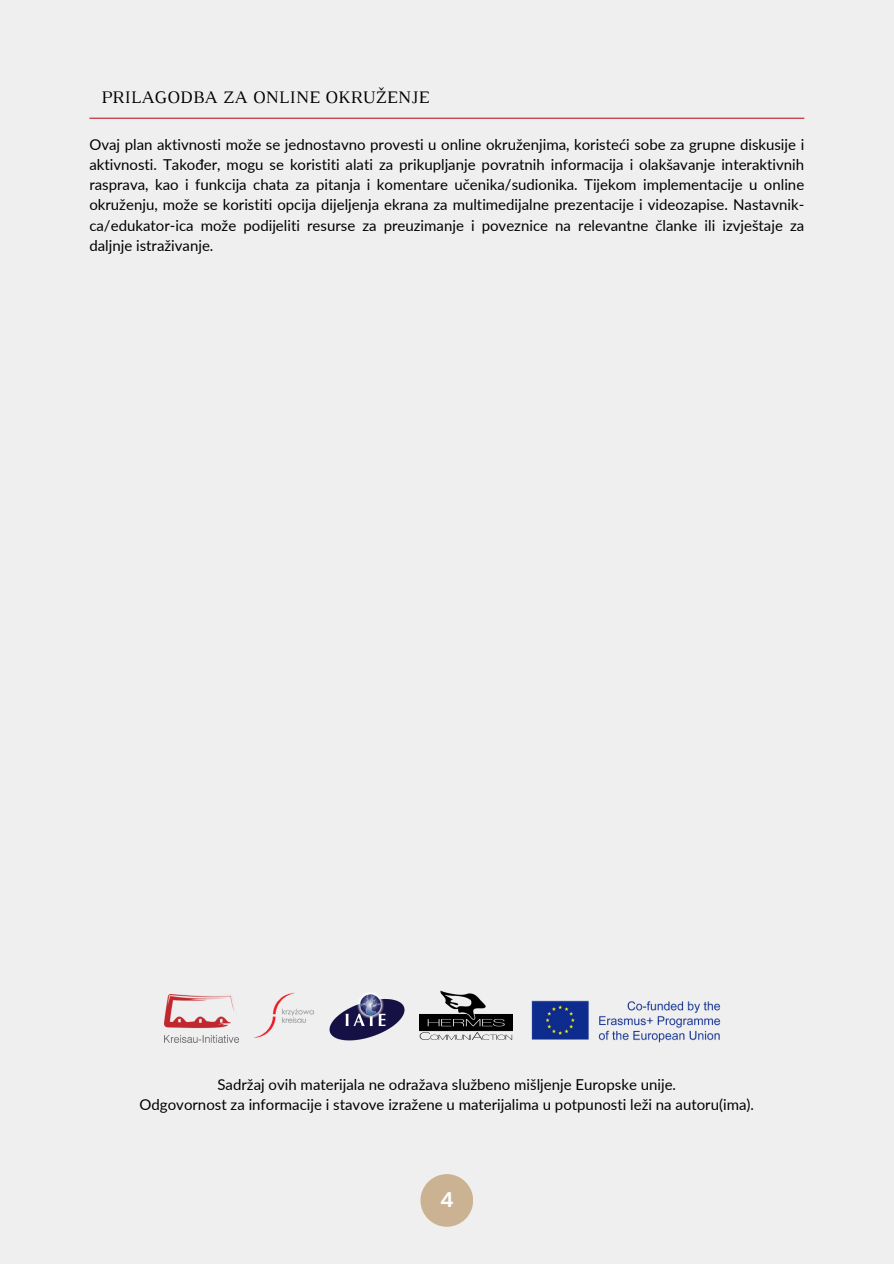
<style>
.page{position:relative;width:894px;height:1264px;background:#fff}
.page>*{position:absolute;margin:0;border:0;box-sizing:border-box;transform-origin:0 0}
.t1{font:700 21px "DM Sans";color:#fff}
.t2{font:18px "Luthier";color:#000}
.t3{font:15px/20.2px "Lato";color:#000;text-align:justify}
</style>
<div class="page">
<div style="left:0;top:0;width:893px;height:1263px;background:#efefef"></div>
<hr style="left:89px;top:118px;width:715px;height:1px;background:#bf1e2d">
<div style="left:420px;top:1174px;width:53px;height:52px;background:#cbb292;border-radius:50%"></div>
<img style="left:164px;top:994px;width:74px;height:48px">
<img style="left:329px;top:993px;width:76px;height:48px">
<img style="left:420px;top:990px;width:92px;height:49px">
<img style="left:531px;top:1000px;width:190px;height:43px">
<img style="left:238px;top:992px;width:76px;height:51px">
<h1 class="t2" style="left:101px;top:91px;width:330px">PRILAGODBA ZA ONLINE OKRUŽENJE</h1>
<p class="t3" style="left:89px;top:134px;width:716px">Ovaj plan aktivnosti može se jednostavno provesti u online okruženjima, koristeći sobe za grupne diskusije i aktivnosti. Također, mogu se koristiti alati za prikupljanje povratnih informacija i olakšavanje interaktivnih rasprava, kao i funkcija chata za pitanja i komentare učenika/sudionika. Tijekom implementacije u online okruženju, može se koristiti opcija dijeljenja ekrana za multimedijalne prezentacije i videozapise. Nastavnik&shy;ca/edukator-ica može podijeliti resurse za preuzimanje i poveznice na relevantne članke ili izvještaje za daljnje istraživanje.</p>
<p class="t3" style="left:217px;top:1073px;width:460px">Sadržaj ovih materijala ne odražava službeno mišljenje Europske unije.</p>
<p class="t3" style="left:139px;top:1093px;width:616px">Odgovornost za informacije i stavove izražene u materijalima u potpunosti leži na autoru(ima).</p>
<p class="t1" style="left:440px;top:1186px;width:15px">4</p>
</div>
